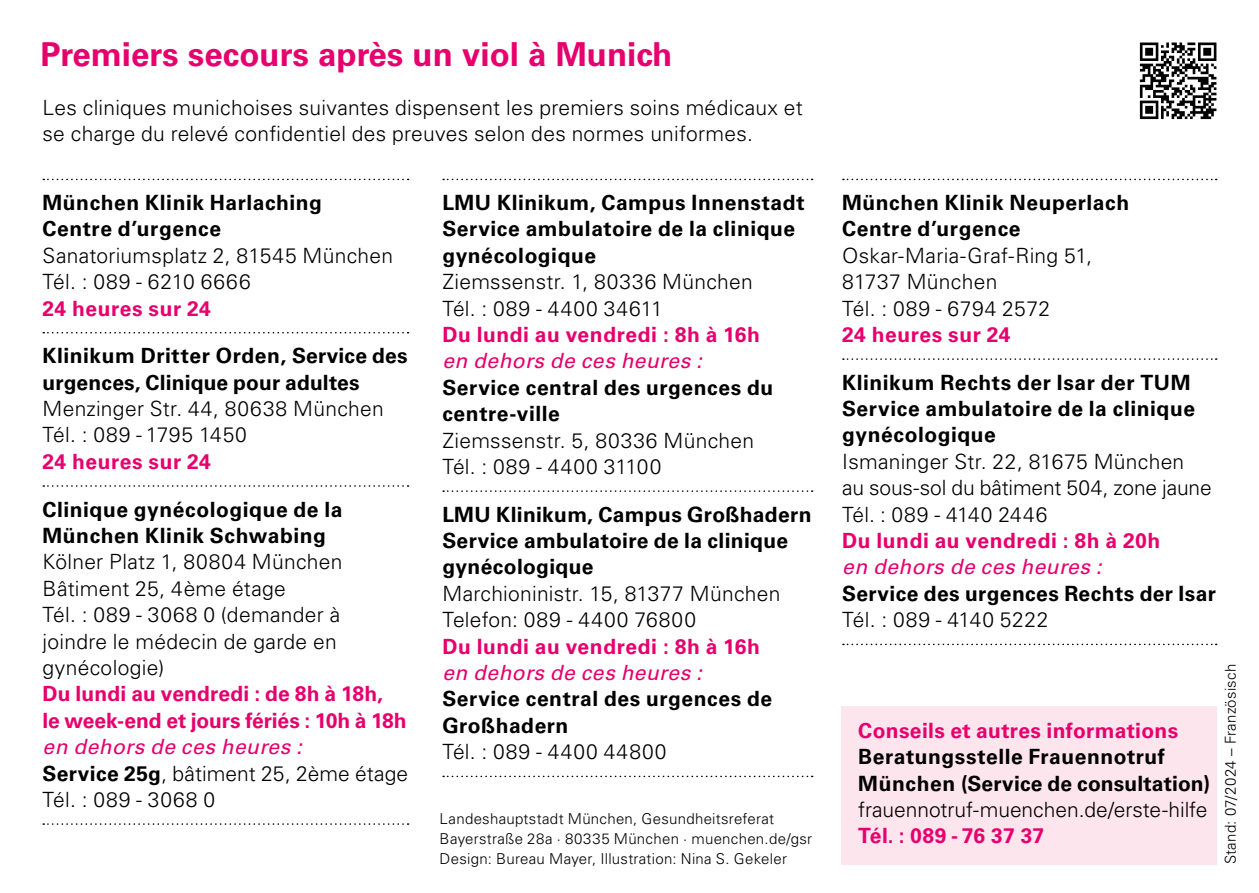
<style>
.page{position:relative;width:1259px;height:893px;background:#fff}
.page>*{position:absolute;margin:0;border:0;box-sizing:border-box;transform-origin:0 0}
.t1{font:700 33px "Univers LT Std";color:#e6006d}
.t2{font:300 21px/26.4px "Univers LT Std";letter-spacing:.015em;color:#000}
.t3{font:700 21px/26.4px "Univers LT Std";letter-spacing:.025em;color:#000}
.t4{font:700 21px "Univers LT Std";letter-spacing:.02em;color:#e6006d}
.t5{font:italic 21px "Univers LT Std";letter-spacing:.025em;color:#e6006d}
.t6{font:700 21px/26.4px "Univers LT Std";color:#e6006d}
.t7{font:300 21px "Univers LT Std";letter-spacing:.05em;color:#000}
.t8{font:300 15px/20.4px "Univers LT Std";letter-spacing:.02em;color:#000}
.s1{font-weight:400;font-style:italic;color:#e6006d}
.s2{font-weight:700}
</style>
<div class="page">
<div style="left:841px;top:706px;width:375px;height:158px;background:#fce5ec"></div>
<svg style="left:43px;top:179px;width:365px;height:1px"></svg>
<svg style="left:43px;top:332px;width:365px;height:1px"></svg>
<svg style="left:43px;top:485px;width:365px;height:2px"></svg>
<svg style="left:43px;top:823px;width:365px;height:2px"></svg>
<svg style="left:443px;top:179px;width:369px;height:1px"></svg>
<svg style="left:443px;top:490px;width:369px;height:2px"></svg>
<svg style="left:443px;top:776px;width:369px;height:1px"></svg>
<svg style="left:843px;top:179px;width:373px;height:1px"></svg>
<svg style="left:843px;top:358px;width:373px;height:2px"></svg>
<svg style="left:843px;top:644px;width:373px;height:1px"></svg>
<svg style="left:1140px;top:43px;width:76px;height:76px"></svg>
<h1 class="t1" style="left:40px;top:35px;width:633px">Premiers secours après un viol à Munich</h1>
<p class="t2" style="left:43px;top:94px;width:761px">Les cliniques munichoises suivantes dispensent les premiers soins médicaux et se charge du relevé confidentiel des preuves selon des normes uniformes.</p>
<p class="t3" style="left:43px;top:190px;width:281px">München Klinik Harlaching<br>Centre d’urgence</p>
<p class="t2" style="left:43px;top:242px;width:352px">Sanatoriumsplatz 2, 81545 München<br>Tél. : 089 - 6210 6666</p>
<p class="t4" style="left:43px;top:296px;width:170px">24 heures sur 24</p>
<p class="t3" style="left:43px;top:343px;width:366px">Klinikum Dritter Orden, Service des urgences, Clinique pour adultes</p>
<p class="t2" style="left:43px;top:395px;width:343px">Menzinger Str. 44, 80638 München<br>Tél. : 089 - 1795 1450</p>
<p class="t4" style="left:43px;top:449px;width:170px">24 heures sur 24</p>
<p class="t3" style="left:43px;top:496px;width:301px">Clinique gynécologique de la<br>München Klinik Schwabing</p>
<p class="t2" style="left:43px;top:549px;width:301px">Kölner Platz 1, 80804 München<br>Bâtiment 25, 4ème étage<br>Tél. : 089 - 3068 0 (demander à joindre le médecin de garde en gynécologie)</p>
<p class="t6" style="left:43px;top:681px;width:366px">Du lundi au vendredi : de 8h à 18h,<br>le week-end et jours fériés : 10h à 18h</p>
<p class="t2" style="left:43px;top:733px;width:367px"><span class="s1">en dehors de ces heures :<br></span><span class="s2">Service 25g</span>, bâtiment 25, 2ème étage<br>Tél. : 089 - 3068 0</p>
<p class="t3" style="left:442px;top:190px;width:364px">LMU Klinikum, Campus Innenstadt<br>Service ambulatoire de la clinique gynécologique</p>
<p class="t2" style="left:442px;top:269px;width:312px">Ziemssenstr. 1, 80336 München<br>Tél. : 089 - 4400 34611</p>
<p class="t4" style="left:442px;top:322px;width:319px">Du lundi au vendredi : 8h à 16h</p>
<p class="t5" style="left:442px;top:348px;width:261px">en dehors de ces heures :</p>
<p class="t3" style="left:442px;top:374px;width:333px">Service central des urgences du centre-ville</p>
<p class="t2" style="left:442px;top:427px;width:313px">Ziemssenstr. 5, 80336 München<br>Tél. : 089 - 4400 31100</p>
<p class="t3" style="left:442px;top:501px;width:371px">LMU Klinikum, Campus Großhadern<br>Service ambulatoire de la clinique gynécologique</p>
<p class="t2" style="left:442px;top:580px;width:339px">Marchioninistr. 15, 81377 München<br>Telefon: 089 - 4400 76800</p>
<p class="t4" style="left:442px;top:634px;width:319px">Du lundi au vendredi : 8h à 16h</p>
<p class="t5" style="left:442px;top:660px;width:261px">en dehors de ces heures :</p>
<p class="t3" style="left:442px;top:686px;width:331px">Service central des urgences de<br>Großhadern</p>
<p class="t7" style="left:442px;top:739px;width:226px">Tél. : 089 - 4400 44800</p>
<p class="t8" style="left:439px;top:808px;width:374px">Landeshauptstadt München, Gesundheitsreferat<br>Bayerstraße 28a · 80335 München · muenchen.de/gsr<br>Design: Bureau Mayer, Illustration: Nina S. Gekeler</p>
<p class="t3" style="left:842px;top:190px;width:288px">München Klinik Neuperlach<br>Centre d’urgence</p>
<p class="t2" style="left:842px;top:242px;width:252px">Oskar-Maria-Graf-Ring 51,<br>81737 München<br>Tél. : 089 - 6794 2572</p>
<p class="t4" style="left:842px;top:322px;width:170px">24 heures sur 24</p>
<p class="t3" style="left:842px;top:369px;width:354px">Klinikum Rechts der Isar der TUM<br>Service ambulatoire de la clinique gynécologique</p>
<p class="t2" style="left:842px;top:448px;width:371px">Ismaninger Str. 22, 81675 München<br>au sous-sol du bâtiment 504, zone jaune<br>Tél. : 089 - 4140 2446</p>
<p class="t4" style="left:842px;top:528px;width:320px">Du lundi au vendredi : 8h à 20h</p>
<p class="t5" style="left:842px;top:554px;width:261px">en dehors de ces heures :</p>
<p class="t3" style="left:842px;top:580px;width:375px">Service des urgences Rechts der Isar</p>
<p class="t2" style="left:842px;top:607px;width:208px">Tél. : 089 - 4140 5222</p>
<p class="t4" style="left:858px;top:718px;width:321px">Conseils et autres informations</p>
<p class="t3" style="left:858px;top:744px;width:353px">Beratungsstelle Frauennotruf<br>München (Service de consultation)</p>
<p class="t2" style="left:858px;top:796px;width:351px">frauennotruf-muenchen.de/erste-hilfe</p>
<p class="t4" style="left:858px;top:824px;width:187px">Tél. : 089 - 76 37 37</p>
<p class="t8" style="left:1220px;top:864px;width:202px;rotate:-90deg">Stand: 07/2024 – Französisch</p>
</div>
